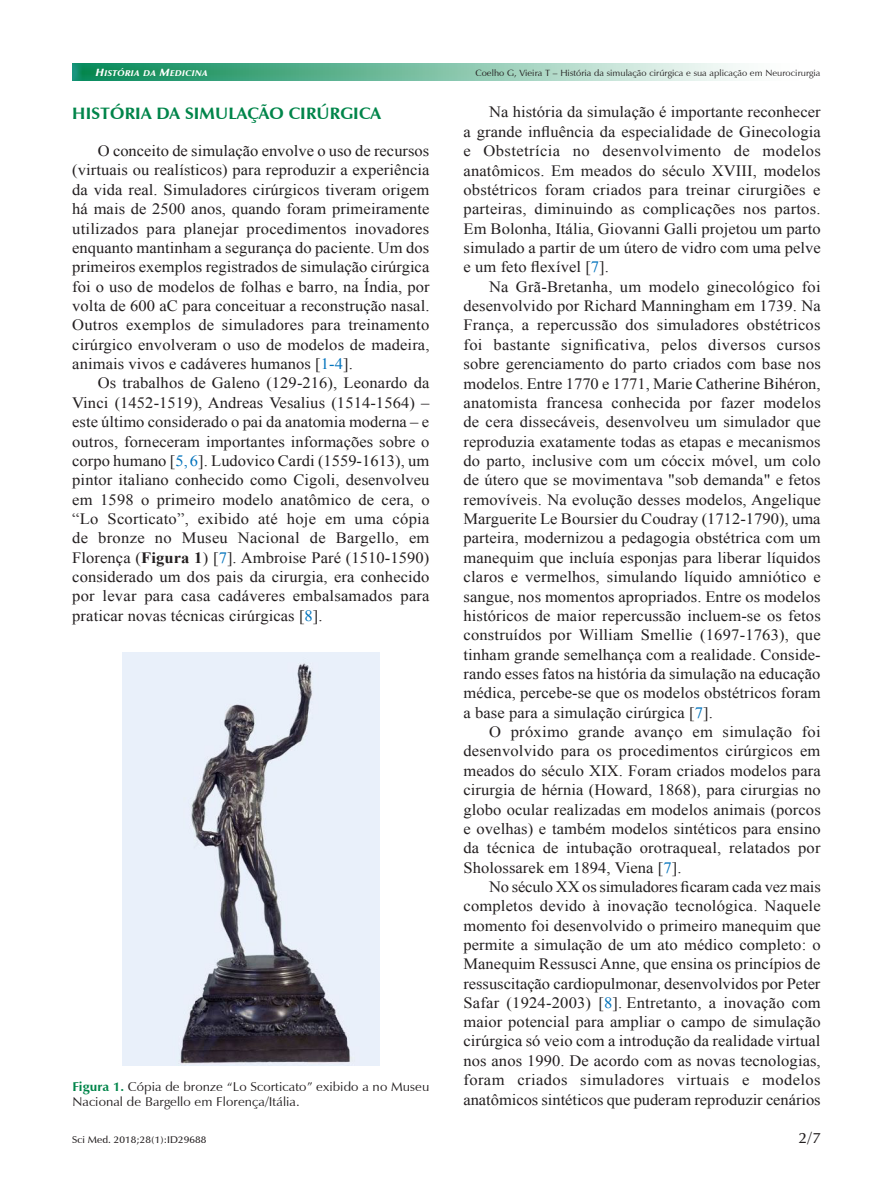
<style>
.page{position:relative;width:893px;height:1191px;background:#fff}
.page>*{position:absolute;margin:0;border:0;box-sizing:border-box;transform-origin:0 0}
.t1{font:700 16.5px "Zapf Humanist 601 BT";letter-spacing:.005em;color:#00854a;scale:1.05 1}
.t2{font:15.75px/19.4px "Times New Roman";letter-spacing:.005em;color:#231f20;text-align:justify;scale:1.05 1}
.t3{font:600 15px "Zapf Humanist 601 BT";color:#231f20;scale:1.05 1}
.t4{font:12.75px/14.2px "Zapf Humanist 601 BT";letter-spacing:.005em;color:#231f20;scale:1.05 1}
.t5{font:600 9.75px "Zapf Humanist 601 BT";letter-spacing:.005em;color:#231f20;scale:1.05 1}
.t6{font:9px "Zapf Humanist 601 BT";letter-spacing:.005em;color:#231f20;scale:1.05 1}
.t7{font:8.4px "Zapf Humanist 601 BT Ultra Italic SC800";letter-spacing:.045em;color:#fff;scale:1.05 1}
.s1{font-size:10.5px}
.s2{color:#0072bc}
.s3{font-weight:700}
.s4{font-weight:700;color:#00854a}
</style>
<div class="page">
<div style="left:83px;top:63px;width:738px;height:19px;background:#229b8f;opacity:.75"></div>
<div style="left:71px;top:63px;width:622px;height:19px;background:#229b8f;opacity:.75"></div>
<img style="left:123px;top:653px;width:256px;height:412px">
<p class="t7" style="left:96px;top:68px;width:108px"><span class="s1">H</span>ISTÓRIA DA <span class="s1">M</span>EDICINA</p>
<p class="t6" style="left:475px;top:67px;width:330px">Coelho G, Vieira T – História da simulação cirúrgica e sua aplicação em Neurocirurgia</p>
<p class="t1" style="left:72px;top:103px;width:296px">HISTÓRIA DA SIMULAÇÃO CIRÚRGICA</p>
<p class="t2" style="left:72px;top:141px;width:342px;text-indent:26px">O conceito de simulação envolve o uso de recursos (virtuais ou realísticos) para reproduzir a experiência da vida real. Simuladores cirúrgicos tiveram origem há mais de 2500 anos, quando foram primeiramente utilizados para planejar procedimentos inovadores enquanto mantinham a segurança do paciente. Um dos primeiros exemplos registrados de simulação cirúrgica foi o uso de modelos de folhas e barro, na Índia, por volta de 600 aC para conceituar a reconstrução nasal.<br>Outros exemplos de simuladores para treinamento cirúrgico envolveram o uso de modelos de madeira, animais vivos e cadáveres humanos [<span class="s2">1-4</span>].</p>
<p class="t2" style="left:72px;top:373px;width:342px;text-indent:26px">Os trabalhos de Galeno (129-216), Leonardo da Vinci (1452-1519), Andreas Vesalius (1514-1564) – este último considerado o pai da anatomia moderna – e outros, forneceram importantes informações sobre o corpo humano [<span class="s2">5, 6</span>]. Ludovico Cardi (1559-1613), um pintor italiano conhecido como Cigoli, desenvolveu em 1598 o primeiro modelo anatômico de cera, o “Lo Scorticato”, exibido até hoje em uma cópia de bronze no Museu Nacional de Bargello, em Florença (<span class="s3">Figura 1</span>) [<span class="s2">7</span>]. Ambroise Paré (1510-1590) considerado um dos pais da cirurgia, era conhecido por levar para casa cadáveres embalsamados para praticar novas técnicas cirúrgicas [<span class="s2">8</span>].</p>
<p class="t2" style="left:463px;top:102px;width:342px;text-indent:26px">Na história da simulação é importante reconhecer a grande influência da especialidade de Ginecologia e Obstetrícia no desenvolvimento de modelos anatômicos. Em meados do século XVIII, modelos obstétricos foram criados para treinar cirurgiões e parteiras, diminuindo as complicações nos partos.<br>Em Bolonha, Itália, Giovanni Galli projetou um parto simulado a partir de um útero de vidro com uma pelve e um feto flexível [<span class="s2">7</span>].</p>
<p class="t2" style="left:463px;top:276px;width:342px;text-indent:26px">Na Grã-Bretanha, um modelo ginecológico foi desenvolvido por Richard Manningham em 1739. Na França, a repercussão dos simuladores obstétricos foi bastante significativa, pelos diversos cursos sobre gerenciamento do parto criados com base nos modelos. Entre 1770 e 1771, Marie Catherine Bihéron, anatomista francesa conhecida por fazer modelos de cera dissecáveis, desenvolveu um simulador que reproduzia exatamente todas as etapas e mecanismos do parto, inclusive com um cóccix móvel, um colo de útero que se movimentava "sob demanda" e fetos removíveis. Na evolução desses modelos, Angelique Marguerite Le Boursier du Coudray (1712-1790), uma parteira, modernizou a pedagogia obstétrica com um manequim que incluía esponjas para liberar líquidos claros e vermelhos, simulando líquido amniótico e sangue, nos momentos apropriados. Entre os modelos históricos de maior repercussão incluem-se os fetos construídos por William Smellie (1697-1763), que tinham grande semelhança com a realidade. Conside&shy;rando esses fatos na história da simulação na educação médica, percebe-se que os modelos obstétricos foram a base para a simulação cirúrgica [<span class="s2">7</span>].</p>
<p class="t2" style="left:463px;top:722px;width:342px;text-indent:26px">O próximo grande avanço em simulação foi desenvolvido para os procedimentos cirúrgicos em meados do século XIX. Foram criados modelos para cirurgia de hérnia (Howard, 1868), para cirurgias no globo ocular realizadas em modelos animais (porcos e ovelhas) e também modelos sintéticos para ensino da técnica de intubação orotraqueal, relatados por Sholossarek em 1894, Viena [<span class="s2">7</span>].</p>
<p class="t2" style="left:463px;top:876px;width:342px;text-indent:26px">No século XX os simuladores ficaram cada vez mais completos devido à inovação tecnológica. Naquele momento foi desenvolvido o primeiro manequim que permite a simulação de um ato médico completo: o Manequim Ressusci Anne, que ensina os princípios de ressuscitação cardiopulmonar, desenvolvidos por Peter Safar (1924-2003) [<span class="s2">8</span>]. Entretanto, a inovação com maior potencial para ampliar o campo de simulação cirúrgica só veio com a introdução da realidade virtual nos anos 1990. De acordo com as novas tecnologias, foram criados simuladores virtuais e modelos anatômicos sintéticos que puderam reproduzir cenários</p>
<p class="t4" style="left:72px;top:1079px;width:341px"><span class="s4">Figura 1.</span> Cópia de bronze “Lo Scorticato” exibido a no Museu<br>Nacional de Bargello em Florença/Itália.</p>
<p class="t5" style="left:72px;top:1133px;width:129px">Sci Med. 2018;28(1):ID29688</p>
<p class="t3" style="left:799px;top:1128px;width:22px">2/7</p>
</div>
